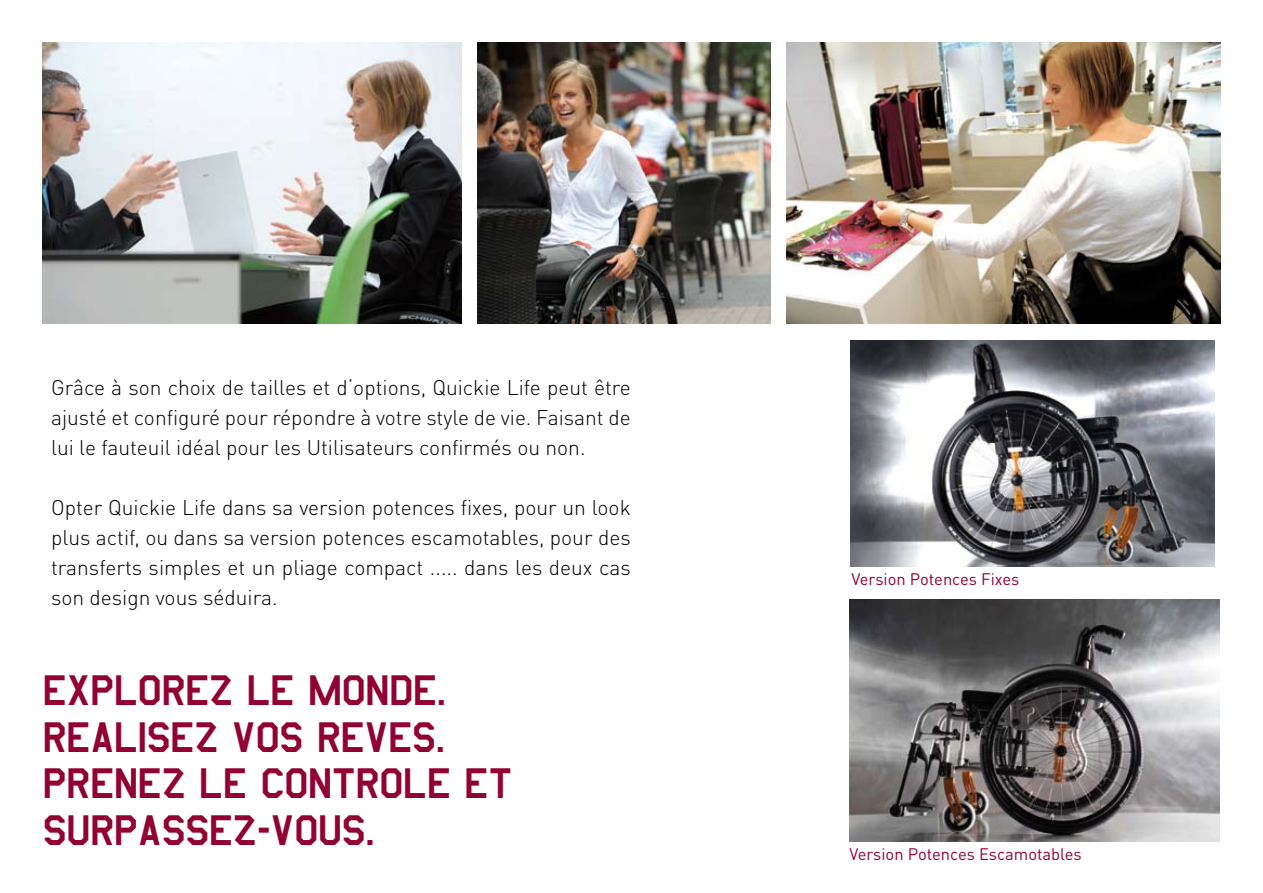
<style>
.page{position:relative;width:1263px;height:893px;background:#fff}
.page>*{position:absolute;margin:0;border:0;box-sizing:border-box;transform-origin:0 0}
.t1{font:49.5px/46.5px "Amarillo USAF";letter-spacing:-.02em;color:#910232}
.t2{font:300 21px/30px "DINOT";color:#000;text-align:justify}
.t3{font:16.5px "DINOT";color:#910232}
</style>
<div class="page">
<img style="left:787px;top:43px;width:433px;height:280px">
<img style="left:43px;top:43px;width:418px;height:280px">
<img style="left:478px;top:43px;width:292px;height:280px">
<img style="left:851px;top:340px;width:363px;height:227px">
<img style="left:850px;top:600px;width:370px;height:242px">
<p class="t2" style="left:51px;top:372px;width:581px">Grâce à son choix de tailles et d‘options, Quickie Life peut être ajusté et configuré pour répondre à votre style de vie. Faisant de lui le fauteuil idéal pour les Utilisateurs confirmés ou non.</p>
<p class="t2" style="left:51px;top:492px;width:581px">Opter Quickie Life dans sa version potences fixes, pour un look plus actif, ou dans sa version potences escamotables, pour des transferts simples et un pliage compact ..... dans les deux cas son design vous séduira.</p>
<h1 class="t1" style="left:43px;top:665px;width:472px">EXPLOREZ LE MONDE.<br>REALISEZ VOS REVES.<br>PRENEZ LE CONTROLE ET<br>SURPASSEZ-VOUS.</h1>
<p class="t3" style="left:851px;top:568px;width:169px">Version Potences Fixes</p>
<p class="t3" style="left:849px;top:843px;width:234px">Version Potences Escamotables</p>
</div>
